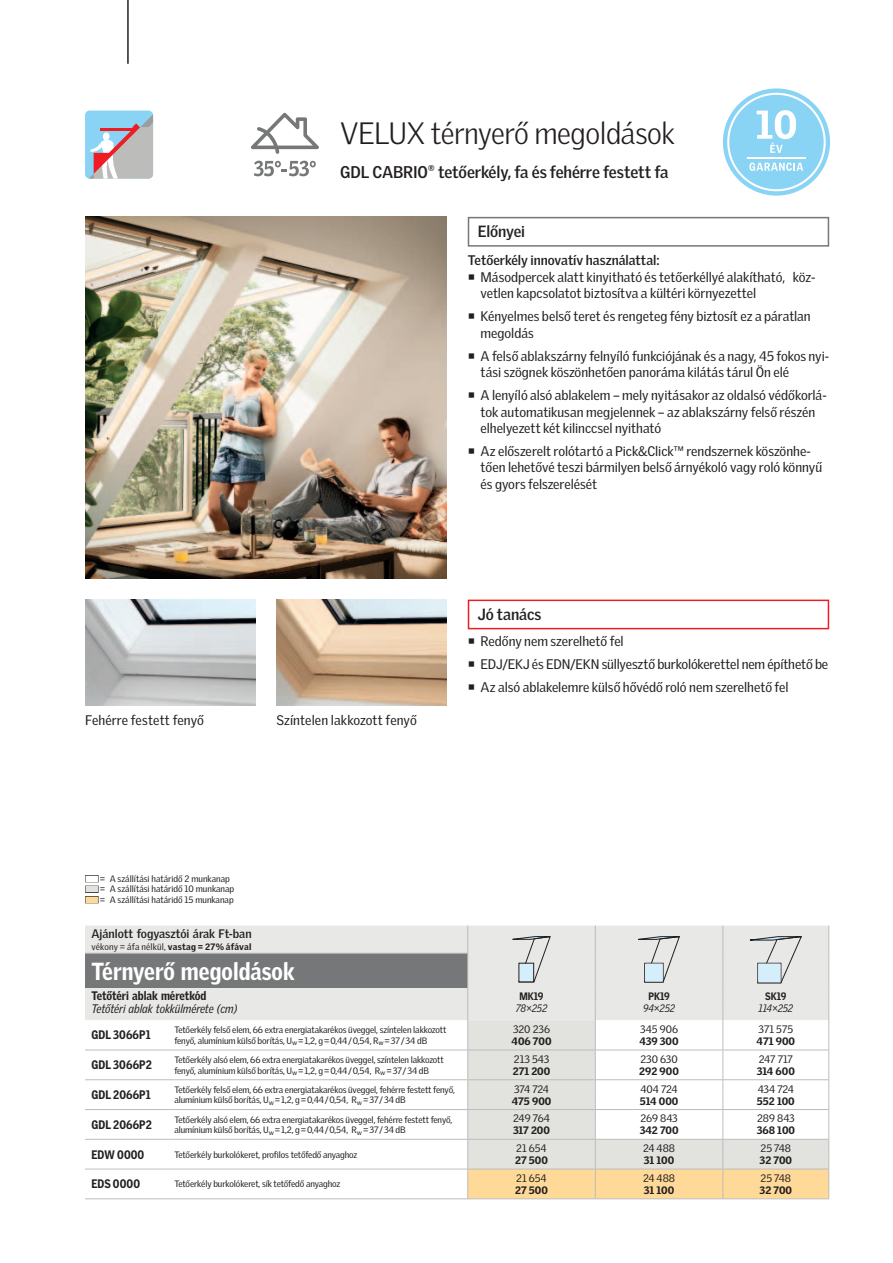
<style>
.page{position:relative;width:893px;height:1263px;background:#fff}
.page>*{position:absolute;margin:0;border:0;box-sizing:border-box;transform-origin:0 0}
.t1{font:300 30px "Velux Gothic";letter-spacing:-.015em;color:#231f20}
.t2{font:900 24px "Velux Gothic";color:#fff;scale:.9 1}
.t3{font:700 16.5px "Velux Gothic";letter-spacing:-.01em;color:#231f20}
.t4{font:700 15.75px "Velux Gothic";letter-spacing:-.005em;color:#231f20}
.t5{font:13.5px/16.5px "Velux Gothic";letter-spacing:-.005em;color:#231f20}
.t6{font:700 13.5px "Velux Gothic";letter-spacing:-.005em;color:#231f20}
.t7{font:900 12px "Velux Gothic";letter-spacing:.005em;color:#231f20;scale:.9 1}
.t8{font:italic 12px "Velux Gothic";color:#231f20;scale:.9 1}
.t9{font:700 12px "Velux Gothic";color:#231f20}
.t10{font:10.5px "Velux Gothic";color:#231f20}
.t11{font:900 10.5px "Velux Gothic";color:#231f20}
.t12{font:italic 10.5px "Velux Gothic";color:#231f20;scale:.9 1}
.t13{font:900 10.5px "Velux Gothic";color:#231f20;scale:.9 1}
.t14{font:9px/10.5px "Velux Gothic";letter-spacing:-.01em;color:#231f20}
.t15{font:9px "Velux Gothic";letter-spacing:.02em;color:#231f20}
.s1{font-weight:900}
</style>
<div class="page">
<div style="left:468px;top:217px;width:361px;height:30px;border:2px solid #767778"></div>
<div style="left:85px;top:111px;width:68px;height:68px;background:#89d3f4;border-radius:5px"></div>
<svg style="left:89px;top:114px;width:64px;height:65px"></svg>
<hr style="left:101px;top:128px;width:33px;height:3px;background:#ee1d23">
<svg style="left:254px;top:161px;width:62px;height:15px"></svg>
<svg style="left:251px;top:113px;width:68px;height:41px"></svg>
<svg style="left:723px;top:88px;width:107px;height:108px"></svg>
<img style="left:85px;top:217px;width:361px;height:361px">
<div style="left:468px;top:600px;width:361px;height:29px;border:2px solid #ee1d23"></div>
<img style="left:85px;top:600px;width:170px;height:106px">
<img style="left:276px;top:600px;width:170px;height:106px">
<svg style="left:85px;top:925px;width:744px;height:274px"></svg>
<div style="left:758px;top:963px;width:22px;height:19px;background:#d4effb"></div>
<hr style="left:127px;top:0;width:2px;height:64px;background:#231f20">
<h1 class="t1" style="left:340px;top:123px;width:336px">VELUX térnyerő megoldások</h1>
<p class="t3" style="left:340px;top:166px;width:330px">GDL CABRIO® tetőerkély, fa és fehérre festett fa</p>
<p class="t4" style="left:478px;top:226px;width:49px">Előnyei</p>
<p class="t6" style="left:468px;top:256px;width:193px">Tetőerkély innovatív használattal:</p>
<p class="t5" style="left:480px;top:270px;width:336px;text-indent:-13px">○ Másodpercek alatt kinyitható és tetőerkéllyé alakítható, köz&shy;vetlen kapcsolatot biztosítva a kültéri környezettel</p>
<p class="t5" style="left:480px;top:309px;width:332px;text-indent:-13px">○ Kényelmes belső teret és rengeteg fény biztosít ez a páratlan megoldás</p>
<p class="t5" style="left:480px;top:348px;width:350px;text-indent:-13px">○ A felső ablakszárny felnyíló funkciójának és a nagy, 45 fokos nyi&shy;tási szögnek köszönhetően panoráma kilátás tárul Ön elé</p>
<p class="t5" style="left:480px;top:388px;width:348px;text-indent:-13px">○ A lenyíló alsó ablakelem – mely nyitásakor az oldalsó védőkorlá&shy;tok automatikusan megjelennek – az ablakszárny felső részén elhelyezett két kilinccsel nyitható</p>
<p class="t5" style="left:480px;top:444px;width:343px;text-indent:-13px">○ Az előszerelt rolótartó a Pick&amp;Click™ rendszernek köszönhe&shy;tően lehetővé teszi bármilyen belső árnyékoló vagy roló könnyű és gyors felszerelését</p>
<p class="t4" style="left:478px;top:609px;width:65px">Jó tanács</p>
<p class="t5" style="left:85px;top:713px;width:120px">Fehérre festett fenyő</p>
<p class="t5" style="left:276px;top:713px;width:142px">Színtelen lakkozott fenyő</p>
<p class="t5" style="left:468px;top:634px;width:158px">○ Redőny nem szerelhető fel</p>
<p class="t5" style="left:468px;top:657px;width:362px">○ EDJ/EKJ és EDN/EKN süllyesztő burkolókerettel nem építhető be</p>
<p class="t5" style="left:468px;top:680px;width:322px">○ Az alsó ablakelemre külső hővédő roló nem szerelhető fel</p>
<p class="t14" style="left:85px;top:874px;width:146px">■ = A szállítási határidő 2 munkanap</p>
<p class="t14" style="left:85px;top:884px;width:151px">■ = A szállítási határidő 10 munkanap</p>
<p class="t14" style="left:85px;top:895px;width:150px">■ = A szállítási határidő 15 munkanap</p>
<p class="t9" style="left:91px;top:929px;width:162px">Ajánlott fogyasztói árak Ft-ban</p>
<p class="t15" style="left:91px;top:943px;width:161px">vékony = áfa nélkül, <span class="s1">vastag = 27% áfával</span></p>
<h2 class="t2" style="left:91px;top:962px;width:227px">Térnyerő megoldások</h2>
<p class="t7" style="left:91px;top:992px;width:129px">Tetőtéri ablak méretkód</p>
<p class="t13" style="left:519px;top:993px;width:28px">MK19</p>
<p class="t13" style="left:648px;top:993px;width:25px">PK19</p>
<p class="t13" style="left:765px;top:993px;width:25px">SK19</p>
<p class="t8" style="left:91px;top:1005px;width:164px">Tetőtéri ablak tokkülmérete (cm)</p>
<p class="t12" style="left:516px;top:1005px;width:36px">78×252</p>
<p class="t12" style="left:643px;top:1005px;width:37px">94×252</p>
<p class="t12" style="left:758px;top:1005px;width:40px">114×252</p>
<p class="t7" style="left:91px;top:1031px;width:67px">GDL 3066P1</p>
<p class="t14" style="left:174px;top:1025px;width:274px">Tetőerkély felső elem, 66 extra energiatakarékos üveggel, színtelen lakkozott fenyő, alumínium külső borítás, U<sub>w</sub> = 1,2, g = 0,44 / 0,54, R<sub>w</sub> = 37 / 34 dB</p>
<p class="t10" style="left:513px;top:1025px;width:38px">320 236</p>
<p class="t10" style="left:640px;top:1025px;width:39px">345 906</p>
<p class="t10" style="left:759px;top:1025px;width:36px">371 575</p>
<p class="t11" style="left:512px;top:1038px;width:41px">406 700</p>
<p class="t11" style="left:639px;top:1038px;width:41px">439 300</p>
<p class="t11" style="left:757px;top:1038px;width:40px">471 900</p>
<p class="t7" style="left:91px;top:1061px;width:69px">GDL 3066P2</p>
<p class="t14" style="left:174px;top:1055px;width:271px">Tetőerkély alsó elem, 66 extra energiatakarékos üveggel, színtelen lakkozott fenyő, alumínium külső borítás, U<sub>w</sub> = 1,2, g = 0,44 / 0,54, R<sub>w</sub> = 37 / 34 dB</p>
<p class="t10" style="left:514px;top:1055px;width:37px">213 543</p>
<p class="t10" style="left:640px;top:1055px;width:39px">230 630</p>
<p class="t10" style="left:759px;top:1055px;width:36px">247 717</p>
<p class="t11" style="left:513px;top:1067px;width:39px">271 200</p>
<p class="t11" style="left:639px;top:1067px;width:41px">292 900</p>
<p class="t11" style="left:757px;top:1067px;width:40px">314 600</p>
<p class="t7" style="left:91px;top:1091px;width:67px">GDL 2066P1</p>
<p class="t14" style="left:174px;top:1085px;width:282px">Tetőerkély felső elem, 66 extra energiatakarékos üveggel, fehérre festett fenyő, alumínium külső borítás, U<sub>w</sub> = 1,2, g = 0,44 / 0,54, R<sub>w</sub> = 37 / 34 dB</p>
<p class="t10" style="left:514px;top:1084px;width:36px">374 724</p>
<p class="t10" style="left:640px;top:1084px;width:39px">404 724</p>
<p class="t10" style="left:758px;top:1084px;width:38px">434 724</p>
<p class="t11" style="left:512px;top:1097px;width:41px">475 900</p>
<p class="t11" style="left:640px;top:1097px;width:40px">514 000</p>
<p class="t11" style="left:757px;top:1097px;width:39px">552 100</p>
<p class="t7" style="left:91px;top:1120px;width:69px">GDL 2066P2</p>
<p class="t14" style="left:174px;top:1115px;width:279px">Tetőerkély alsó elem, 66 extra energiatakarékos üveggel, fehérre festett fenyő, alumínium külső borítás, U<sub>w</sub> = 1,2, g = 0,44 / 0,54, R<sub>w</sub> = 37 / 34 dB</p>
<p class="t10" style="left:513px;top:1114px;width:38px">249 764</p>
<p class="t10" style="left:640px;top:1114px;width:39px">269 843</p>
<p class="t10" style="left:757px;top:1114px;width:39px">289 843</p>
<p class="t11" style="left:513px;top:1127px;width:38px">317 200</p>
<p class="t11" style="left:640px;top:1127px;width:40px">342 700</p>
<p class="t11" style="left:757px;top:1127px;width:40px">368 100</p>
<p class="t7" style="left:91px;top:1150px;width:60px">EDW 0000</p>
<p class="t14" style="left:174px;top:1150px;width:184px">Tetőerkély burkolókeret, profilos tetőfedő anyaghoz</p>
<p class="t7" style="left:91px;top:1180px;width:56px">EDS 0000</p>
<p class="t14" style="left:174px;top:1179px;width:167px">Tetőerkély burkolókeret, sík tetőfedő anyaghoz</p>
<p class="t10" style="left:516px;top:1144px;width:32px">21 654</p>
<p class="t10" style="left:643px;top:1144px;width:34px">24 488</p>
<p class="t10" style="left:761px;top:1144px;width:32px">25 748</p>
<p class="t11" style="left:515px;top:1157px;width:34px">27 500</p>
<p class="t11" style="left:644px;top:1157px;width:32px">31 100</p>
<p class="t11" style="left:760px;top:1157px;width:34px">32 700</p>
<p class="t10" style="left:516px;top:1174px;width:32px">21 654</p>
<p class="t10" style="left:643px;top:1174px;width:34px">24 488</p>
<p class="t10" style="left:761px;top:1174px;width:32px">25 748</p>
<p class="t11" style="left:515px;top:1186px;width:34px">27 500</p>
<p class="t11" style="left:644px;top:1186px;width:32px">31 100</p>
<p class="t11" style="left:760px;top:1186px;width:34px">32 700</p>
</div>
